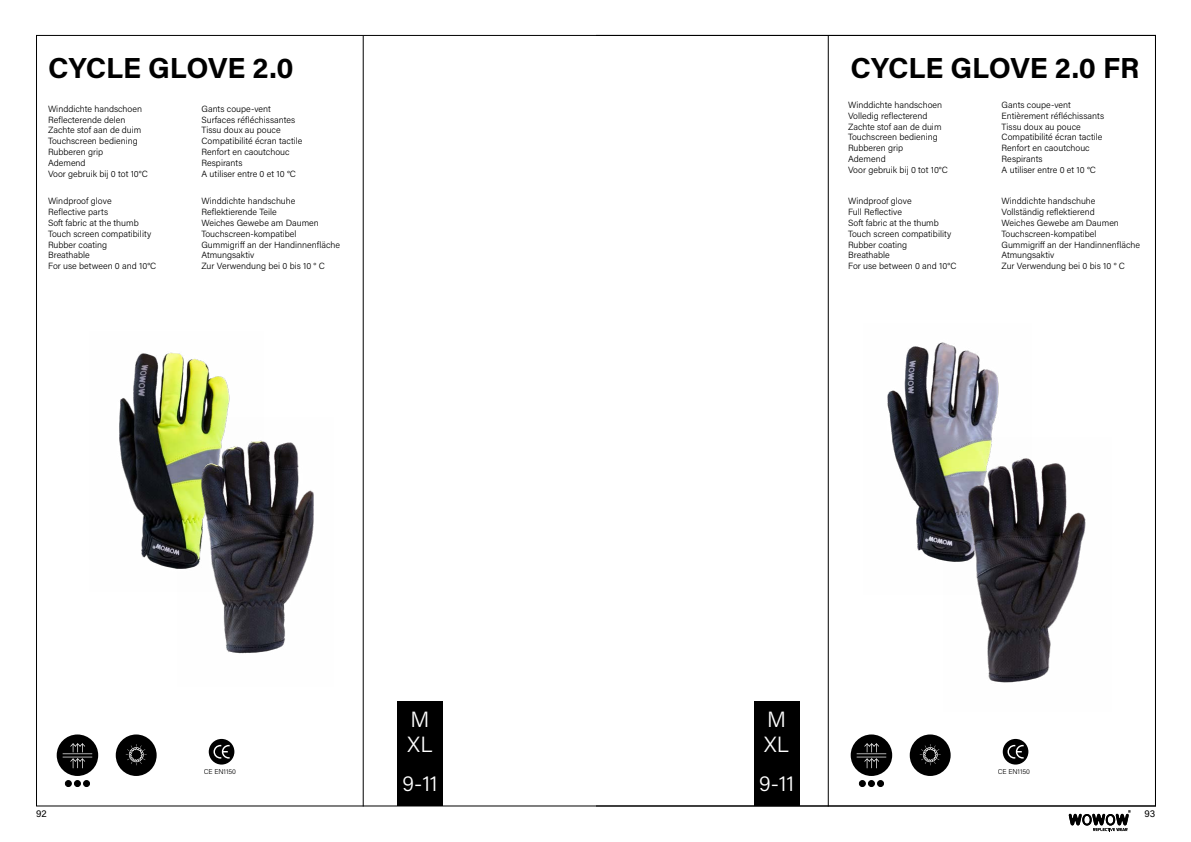
<style>
.page{position:relative;width:1191px;height:842px;background:#fff}
.page>*{position:absolute;margin:0;border:0;box-sizing:border-box;transform-origin:0 0}
.t1{font:700 29px "Acumin Pro";letter-spacing:-.005em;color:#000}
.t2{font:300 22px/25px "Acumin Pro";color:#fff}
.t3{font:10px "Acumin Pro";color:#000}
.t4{font:300 9px/10.8px "Acumin Pro";color:#000}
.t5{font:300 7px "Acumin Pro";color:#000}
</style>
<div class="page">
<hr style="left:363px;top:36px;width:1px;height:770px;background:#000">
<div style="left:57px;top:734px;width:41px;height:42px;background:#000;border-radius:50%"></div>
<svg style="left:63px;top:743px;width:29px;height:25px"></svg>
<div style="left:65px;top:780px;width:7px;height:7px;border:1px solid #000;border-radius:50%"></div>
<div style="left:74px;top:780px;width:7px;height:7px;border:1px solid #000;border-radius:50%"></div>
<svg style="left:65px;top:780px;width:24px;height:6px"></svg>
<div style="left:83px;top:780px;width:7px;height:7px;border:1px solid #000;border-radius:50%"></div>
<div style="left:850px;top:734px;width:42px;height:42px;background:#000;border-radius:50%"></div>
<hr style="left:856px;top:753px;width:30px;height:1px;background:#fff">
<hr style="left:856px;top:757px;width:30px;height:1px;background:#fff">
<svg style="left:864px;top:743px;width:15px;height:9px"></svg>
<svg style="left:864px;top:758px;width:15px;height:10px"></svg>
<div style="left:859px;top:780px;width:6px;height:7px;border:1px solid #000;border-radius:50%"></div>
<div style="left:868px;top:780px;width:6px;height:7px;border:1px solid #000;border-radius:50%"></div>
<svg style="left:859px;top:780px;width:24px;height:6px"></svg>
<div style="left:877px;top:780px;width:6px;height:7px;border:1px solid #000;border-radius:50%"></div>
<div style="left:116px;top:734px;width:41px;height:42px;background:#000;border-radius:50%"></div>
<svg style="left:126px;top:744px;width:21px;height:21px"></svg>
<div style="left:909px;top:734px;width:41px;height:42px;background:#000;border-radius:50%"></div>
<svg style="left:919px;top:744px;width:21px;height:21px"></svg>
<div style="left:209px;top:739px;width:25px;height:25px;background:#000;border-radius:50%"></div>
<svg style="left:213px;top:745px;width:17px;height:14px"></svg>
<div style="left:1002px;top:739px;width:26px;height:25px;background:#000;border-radius:50%"></div>
<svg style="left:1007px;top:745px;width:16px;height:14px"></svg>
<div style="left:398px;top:702px;width:45px;height:104px;background:#000"></div>
<img style="left:119px;top:352px;width:111px;height:217px">
<img style="left:178px;top:417px;width:136px;height:237px">
<img style="left:887px;top:342px;width:112px;height:219px">
<img style="left:943px;top:437px;width:143px;height:246px">
<hr style="left:828px;top:36px;width:1px;height:770px;background:#000">
<svg style="left:1068px;top:810px;width:62px;height:21px"></svg>
<div style="left:754px;top:701px;width:45px;height:104px;background:#000"></div>
<h1 class="t1" style="left:48px;top:48px;width:247px">CYCLE GLOVE 2.0</h1>
<h1 class="t1" style="left:850px;top:48px;width:290px">CYCLE GLOVE 2.0 FR</h1>
<p class="t4" style="left:48px;top:103px;width:101px">Winddichte handschoen<br>Reflecterende delen<br>Zachte stof aan de duim<br>Touchscreen bediening<br>Rubberen grip<br>Ademend<br>Voor gebruik bij 0 tot 10°C</p>
<p class="t4" style="left:848px;top:99px;width:101px">Winddichte handschoen<br>Volledig reflecterend<br>Zachte stof aan de duim<br>Touchscreen bediening<br>Rubberen grip<br>Ademend<br>Voor gebruik bij 0 tot 10°C</p>
<p class="t4" style="left:201px;top:103px;width:102px">Gants coupe-vent<br>Surfaces réfléchissantes<br>Tissu doux au pouce<br>Compatibilité écran tactile<br>Renfort en caoutchouc<br>Respirants<br>A utiliser entre 0 et 10 °C</p>
<p class="t4" style="left:1001px;top:99px;width:104px">Gants coupe-vent<br>Entièrement réfléchissants<br>Tissu doux au pouce<br>Compatibilité écran tactile<br>Renfort en caoutchouc<br>Respirants<br>A utiliser entre 0 et 10 °C</p>
<p class="t4" style="left:48px;top:196px;width:110px">Windproof glove<br>Reflective parts<br>Soft fabric at the thumb<br>Touch screen compatibility<br>Rubber coating<br>Breathable<br>For use between 0 and 10°C</p>
<p class="t4" style="left:848px;top:196px;width:110px">Windproof glove<br>Full Reflective<br>Soft fabric at the thumb<br>Touch screen compatibility<br>Rubber coating<br>Breathable<br>For use between 0 and 10°C</p>
<p class="t4" style="left:201px;top:196px;width:140px">Winddichte handschuhe<br>Reflektierende Teile<br>Weiches Gewebe am Daumen<br>Touchscreen-kompatibel<br>Gummigriff an der Handinnenfläche<br>Atmungsaktiv<br>Zur Verwendung bei 0 bis 10 ° C</p>
<p class="t4" style="left:1001px;top:196px;width:140px">Winddichte handschuhe<br>Vollständig reflektierend<br>Weiches Gewebe am Daumen<br>Touchscreen-kompatibel<br>Gummigriff an der Handinnenfläche<br>Atmungsaktiv<br>Zur Verwendung bei 0 bis 10 ° C</p>
<p class="t3" style="left:36px;top:807px;width:12px">92</p>
<h2 class="t2" style="left:764px;top:706px;width:26px">M<br>XL</h2>
<h2 class="t2" style="left:759px;top:770px;width:37px">9-11</h2>
<h2 class="t2" style="left:407px;top:706px;width:26px">M<br>XL</h2>
<h2 class="t2" style="left:402px;top:770px;width:37px">9-11</h2>
<p class="t5" style="left:204px;top:767px;width:34px">CE EN1150</p>
<p class="t5" style="left:997px;top:767px;width:34px">CE EN1150</p>
<p class="t3" style="left:1144px;top:807px;width:12px">93</p>
</div>
